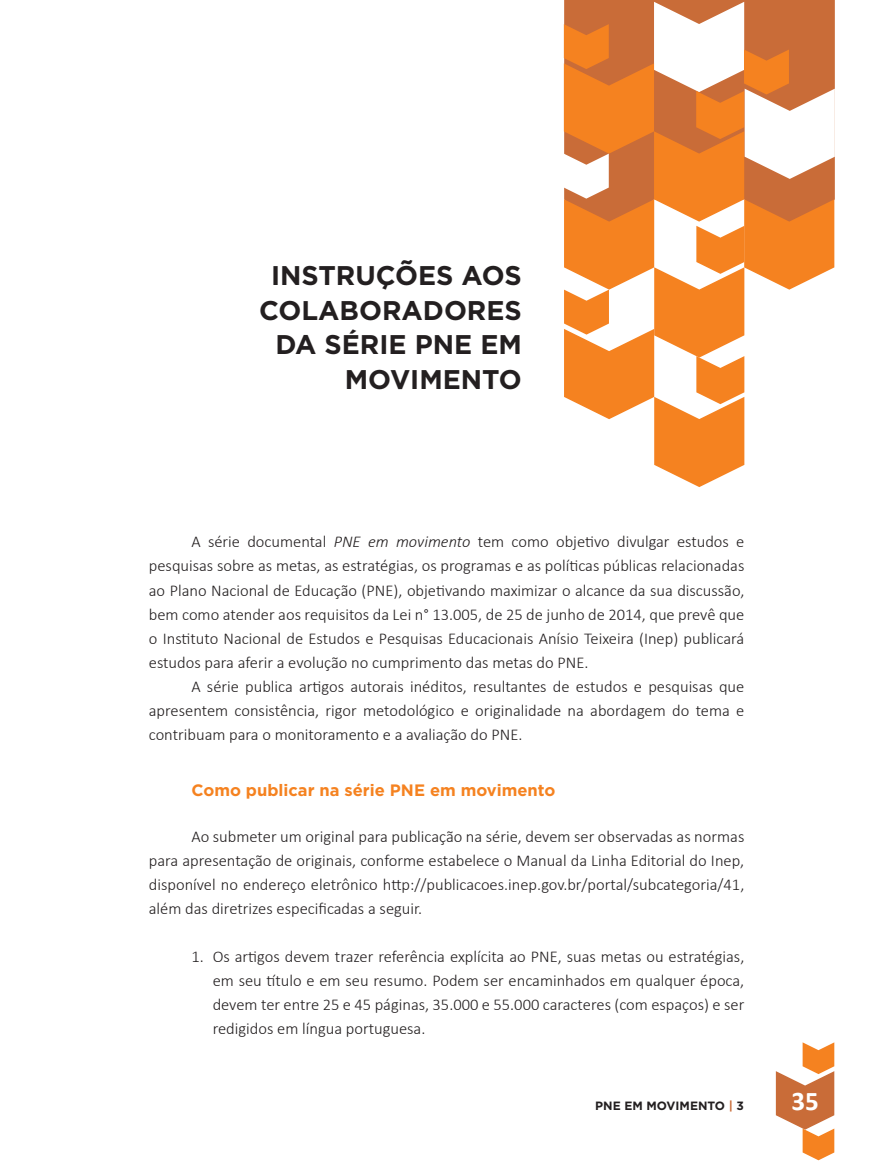
<style>
.page{position:relative;width:872px;height:1170px;background:#fff}
.page>*{position:absolute;margin:0;border:0;box-sizing:border-box;transform-origin:0 0}
.t1{font:700 27px/34.5px "Gotham";color:#231f20}
.t2{font:700 27px "Calibri";color:#fff}
.t3{font:300 16.5px/24px "Calibri";color:#231f20;text-align:justify}
.t4{font:700 16.5px "Gotham";color:#f58220}
.t5{font:700 12px "Gotham";color:#231f20}
.s1{font-style:italic}
.s2{color:#c96c38}
</style>
<div class="page">
<svg style="left:564px;top:2px;width:271px;height:485px"></svg>
<svg style="left:776px;top:1042px;width:58px;height:118px"></svg>
<h1 class="t1" style="left:271px;top:258px;width:29px">INSTRUÇ</h1>
<h1 class="t1" style="left:395px;top:258px;width:87px">ÕES AOS</h1>
<h1 class="t1" style="left:275px;top:293px;width:100px;text-indent:-16px">COLABORADORES<br>DA SÉRIE</h1>
<h1 class="t1" style="left:345px;top:327px;width:155px;text-indent:70px">PNE EM<br>MOVIMENTO</h1>
<p class="t3" style="left:149px;top:530px;width:597px;text-indent:43px">A série documental <span class="s1">PNE em movimento</span> tem como objetivo divulgar estudos e pesquisas sobre as metas, as estratégias, os programas e as políticas públicas relacionadas ao Plano Nacional de Educação (PNE), objetivando maximizar o alcance da sua discussão, bem como atender aos requisitos da Lei n° 13.005, de 25 de junho de 2014, que prevê que o Instituto Nacional de Estudos e Pesquisas Educacionais Anísio Teixeira (Inep) publicará estudos para aferir a evolução no cumprimento das metas do PNE.</p>
<p class="t3" style="left:149px;top:674px;width:597px;text-indent:43px">A série publica artigos autorais inéditos, resultantes de estudos e pesquisas que apresentem consistência, rigor metodológico e originalidade na abordagem do tema e contribuam para o monitoramento e a avaliação do PNE.</p>
<p class="t4" style="left:191px;top:779px;width:365px">COMO PUBLICAR NA SÉRIE PNE EM MOVIMENTO</p>
<p class="t3" style="left:149px;top:824px;width:597px;text-indent:43px">Ao submeter um original para publicação na série, devem ser observadas as normas para apresentação de originais, conforme estabelece o Manual da Linha Editorial do Inep, disponível no endereço eletrônico http://publicacoes.inep.gov.br/portal/subcategoria/41, além das diretrizes especificadas a seguir.</p>
<p class="t3" style="left:213px;top:944px;width:533px;text-indent:-21px">1. Os artigos devem trazer referência explícita ao PNE, suas metas ou estratégias, em seu título e em seu resumo. Podem ser encaminhados em qualquer época, devem ter entre 25 e 45 páginas, 35.000 e 55.000 caracteres (com espaços) e ser redigidos em língua portuguesa.</p>
<p class="t5" style="left:595px;top:1097px;width:150px">PNE EM MOVIMENTO <span class="s2">|</span> 3</p>
<h1 class="t2" style="left:791px;top:1084px;width:29px">35</h1>
</div>
